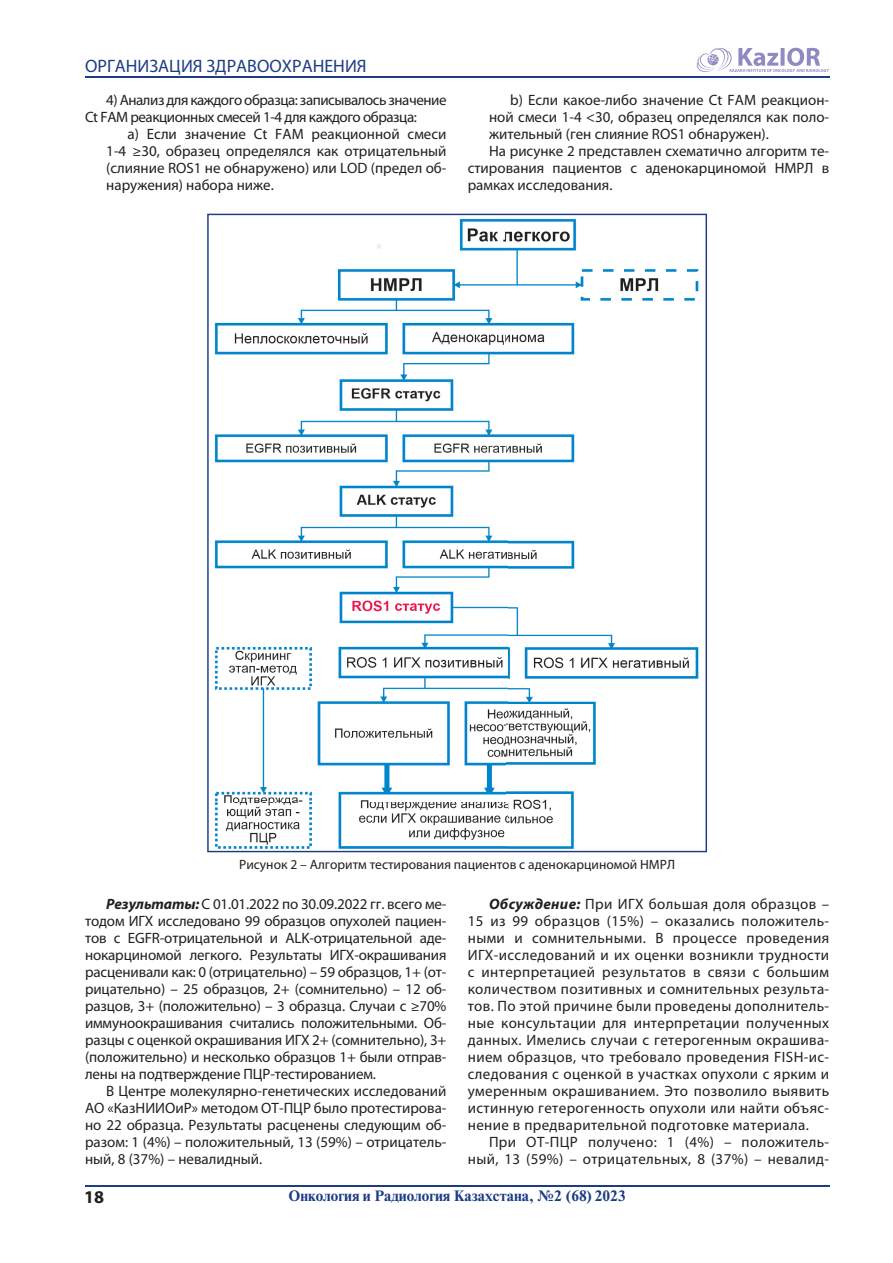
<style>
.page{position:relative;width:893px;height:1263px;background:#fff}
.page>*{position:absolute;margin:0;border:0;box-sizing:border-box;transform-origin:0 0}
.t1{font:18px "K Myriad Pro";color:#1e3c84}
.t2{font:700 18px "K Myriad Pro";color:#231f20}
.t3{font:15px/17px "K Myriad Pro";color:#231f20;text-align:justify}
.t4{font:15px/17px "K Myriad Pro";letter-spacing:-.03em;color:#231f20}
.t5{font:15px/17px "K Myriad Pro";letter-spacing:.025em;color:#231f20;text-align:right}
.t6{font:700 15px "DS Times";color:#1e3c84}
.t7{font:13.5px "K Myriad Pro";color:#231f20}
.s1{font-weight:700;font-style:italic}
</style>
<div class="page">
<hr style="left:85px;top:76px;width:744px;height:1px;background:#1e3c84">
<hr style="left:85px;top:1186px;width:744px;height:1px;background:#1e3c84">
<svg style="left:697px;top:47px;width:132px;height:25px"></svg>
<svg style="left:207px;top:214px;width:500px;height:638px"></svg>
<p class="t1" style="left:85px;top:56px;width:283px">ОРГАНИЗАЦИЯ ЗДРАВООХРАНЕНИЯ</p>
<p class="t4" style="left:85px;top:92px;width:363px;text-indent:21px">4) Анализ для каждого образца: записывалось значение<br>Ct FAM реакционных смесей 1-4 для каждого образца:</p>
<p class="t3" style="left:106px;top:125px;width:342px;text-indent:21px">a) Если значение Ct FAM реакционной смеси 1-4 ≥30, образец определялся как отрицательный (слияние ROS1 не обнаружено) или LOD (предел об&shy;наружения) набора ниже.</p>
<p class="t3" style="left:510px;top:92px;width:320px">b) Если какое-либо значение Ct FAM реакцион-</p>
<p class="t3" style="left:489px;top:109px;width:342px">ной смеси 1-4 &lt;30, образец определялся как поло-</p>
<p class="t3" style="left:489px;top:125px;width:281px">жительный (ген слияние ROS1 обнаружен).</p>
<p class="t3" style="left:489px;top:142px;width:342px">На рисунке 2 представлен схематично алгоритм те-</p>
<p class="t3" style="left:468px;top:159px;width:363px">стирования пациентов с аденокарциномой НМРЛ в</p>
<p class="t3" style="left:468px;top:176px;width:146px">рамках исследования.</p>
<p class="t7" style="left:239px;top:857px;width:437px">Рисунок 2 – Алгоритм тестирования пациентов с аденокарциномой НМРЛ</p>
<p class="t3" style="left:85px;top:896px;width:363px;text-indent:21px"><span class="s1">Результаты:</span> С 01.01.2022 по 30.09.2022 гг. всего ме&shy;тодом ИГХ исследовано 99 образцов опухолей пациен&shy;тов с EGFR-отрицательной и ALK-отрицательной аде&shy;нокарциномой легкого. Результаты ИГХ-окрашивания расценивали как: 0 (отрицательно) – 59 образцов, 1+ (от&shy;рицательно) – 25 образцов, 2+ (сомнительно) – 12 об&shy;разцов, 3+ (положительно) – 3 образца. Случаи с ≥70% иммуноокрашивания считались положительными. Об&shy;разцы с оценкой окрашивания ИГХ 2+ (сомнительно), 3+ (положительно) и несколько образцов 1+ были отправ&shy;лены на подтверждение ПЦР-тестированием.</p>
<p class="t3" style="left:85px;top:1082px;width:363px;text-indent:21px">В Центре молекулярно-генетических исследований АО «КазНИИОиР» методом ОТ-ПЦР было протестирова&shy;но 22 образца. Результаты расценены следующим об&shy;разом: 1 (4%) – положительный, 13 (59%) – отрицатель&shy;ный, 8 (37%) – невалидный.</p>
<p class="t3" style="left:468px;top:896px;width:363px;text-indent:21px"><span class="s1">Обсуждение:</span> При ИГХ большая доля образцов – 15 из 99 образцов (15%) – оказались положитель&shy;ными и сомнительными. В процессе проведения ИГХ-исследований и их оценки возникли трудности с интерпретацией результатов в связи с большим количеством позитивных и сомнительных результа&shy;тов. По этой причине были проведены дополнитель&shy;ные консультации для интерпретации полученных данных. Имелись случаи с гетерогенным окрашива&shy;нием образцов, что требовало проведения FISH-ис&shy;следования с оценкой в участках опухоли с ярким и умеренным окрашиванием. Это позволило выявить истинную гетерогенность опухоли или найти объяс&shy;нение в предварительной подготовке материала.</p>
<p class="t5" style="left:468px;top:1133px;width:363px">При ОТ-ПЦР получено: 1 (4%) – положитель&shy;ный, 13 (59%) – отрицательных, 8 (37%) – невалид-</p>
<p class="t2" style="left:84px;top:1187px;width:21px">18</p>
<p class="t6" style="left:289px;top:1188px;width:339px">Онкология и Радиология Казахстана, №2 (68) 2023</p>
</div>
